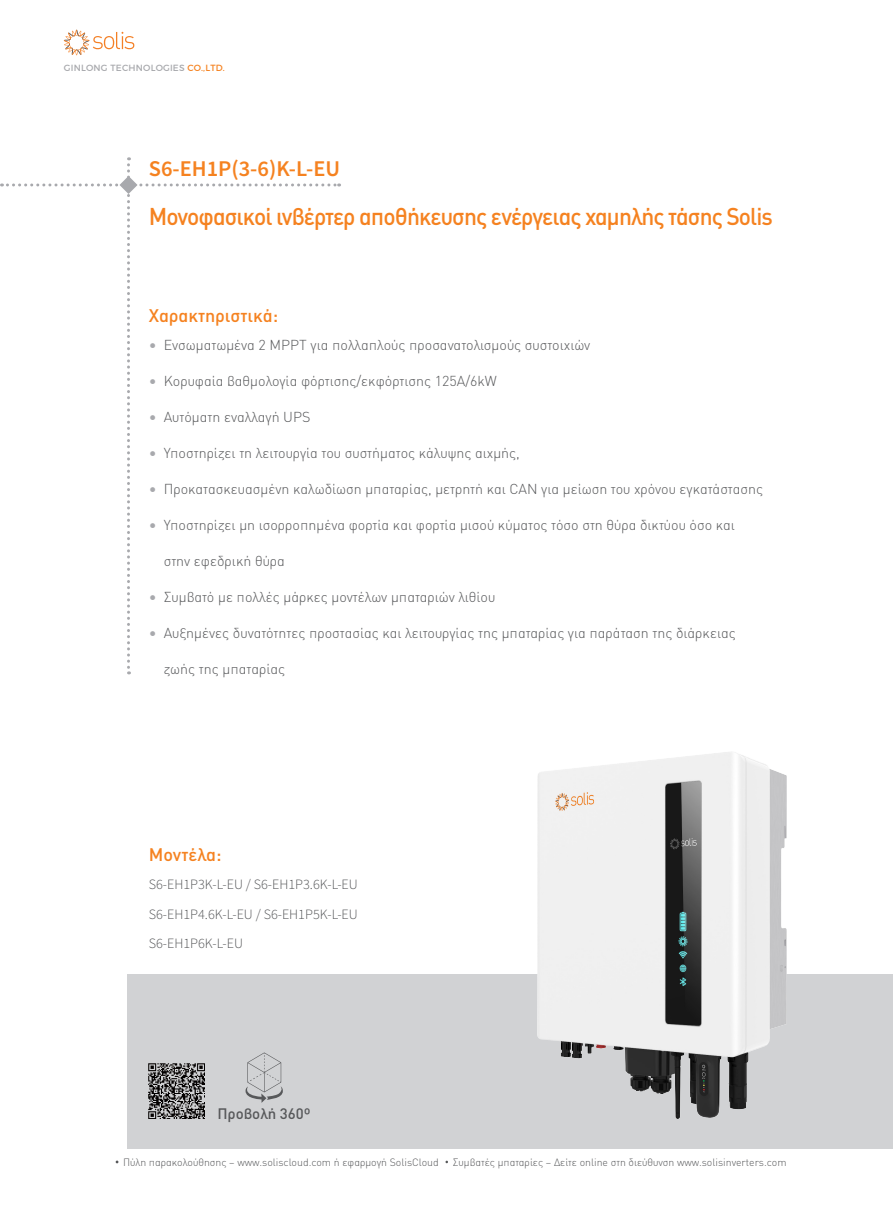
<style>
.page{position:relative;width:893px;height:1212px;background:#fff}
.page>*{position:absolute;margin:0;border:0;box-sizing:border-box;transform-origin:0 0}
.t1{font:500 24px "DIN Pro";letter-spacing:-.04em;color:#f58220;scale:.95 1}
.t2{font:600 22.5px "Source Sans Pro";color:#f58220}
.t3{font:500 18px "DIN Pro";color:#f58220}
.t4{font:500 15px "DIN Pro";color:#57585a}
.t5{font:300 14.25px "DIN Pro";color:#57585a}
.t6{font:300 14.25px/29.5px "Source Sans Pro";color:#57585a;text-align:justify}
.t7{font:300 10.5px "DIN Pro";color:#57585a}
.t8{font:9px "Montserrat";letter-spacing:.025em;color:#a8a9ad}
.s1{color:#f58220}
.s2{color:#a8a9ad}
</style>
<div class="page">
<div style="left:128px;top:974px;width:765px;height:174px;background:#d1d2d4"></div>
<svg style="left:64px;top:30px;width:70px;height:25px"></svg>
<img style="left:538px;top:752px;width:249px;height:366px">
<img style="left:149px;top:1063px;width:55px;height:55px">
<svg style="left:245px;top:1052px;width:38px;height:51px"></svg>
<svg style="left:1px;top:157px;width:339px;height:517px"></svg>
<p class="t8" style="left:64px;top:63px;width:163px">GINLONG TECHNOLOGIES <span class="s1">CO.,LTD.</span></p>
<h2 class="t2" style="left:149px;top:154px;width:193px">S6-EH1P(3-6)K-L-EU</h2>
<h1 class="t1" style="left:149px;top:200px;width:658px">Μονοφασικοί ινβέρτερ αποθήκευσης ενέργειας χαμηλής τάσης Solis</h1>
<p class="t3" style="left:149px;top:303px;width:131px">Χαρακτηριστικά:</p>
<p class="t5" style="left:149px;top:335px;width:443px"><span class="s2">•</span> Ενσωματωμένα 2 MPPT για πολλαπλούς προσανατολισμούς συστοιχιών</p>
<p class="t5" style="left:149px;top:371px;width:350px"><span class="s2">•</span> Κορυφαία βαθμολογία φόρτισης/εκφόρτισης 125A/6kW</p>
<p class="t5" style="left:149px;top:407px;width:163px"><span class="s2">•</span> Αυτόματη εναλλαγή UPS</p>
<p class="t5" style="left:149px;top:443px;width:373px"><span class="s2">•</span> Υποστηρίζει τη λειτουργία του συστήματος κάλυψης αιχμής,</p>
<p class="t5" style="left:149px;top:479px;width:616px"><span class="s2">•</span> Προκατασκευασμένη καλωδίωση μπαταρίας, μετρητή και CAN για μείωση του χρόνου εγκατάστασης</p>
<p class="t5" style="left:149px;top:515px;width:588px"><span class="s2">•</span> Υποστηρίζει μη ισορροπημένα φορτία και φορτία μισού κύματος τόσο στη θύρα δικτύου όσο και</p>
<p class="t5" style="left:164px;top:551px;width:123px">στην εφεδρική θύρα</p>
<p class="t5" style="left:149px;top:587px;width:348px"><span class="s2">•</span> Συμβατό με πολλές μάρκες μοντέλων μπαταριών λιθίου</p>
<p class="t5" style="left:149px;top:623px;width:588px"><span class="s2">•</span> Αυξημένες δυνατότητες προστασίας και λειτουργίας της μπαταρίας για παράταση της διάρκειας</p>
<p class="t5" style="left:164px;top:659px;width:123px">ζωής της μπαταρίας</p>
<p class="t3" style="left:149px;top:842px;width:74px">Μοντέλα:</p>
<p class="t6" style="left:149px;top:870px;width:210px">S6-EH1P3K-L-EU / S6-EH1P3.6K-L-EU S6-EH1P4.6K-L-EU / S6-EH1P5K-L-EU S6-EH1P6K-L-EU</p>
<p class="t4" style="left:218px;top:1103px;width:95px">Προβολή 360º</p>
<p class="t7" style="left:123px;top:1155px;width:317px">Πύλη παρακολούθησης – www.soliscloud.com ή εφαρμογή SolisCloud</p>
<p class="t7" style="left:453px;top:1155px;width:335px">Συμβατές μπαταρίες – Δείτε online στη διεύθυνση www.solisinverters.com</p>
</div>
